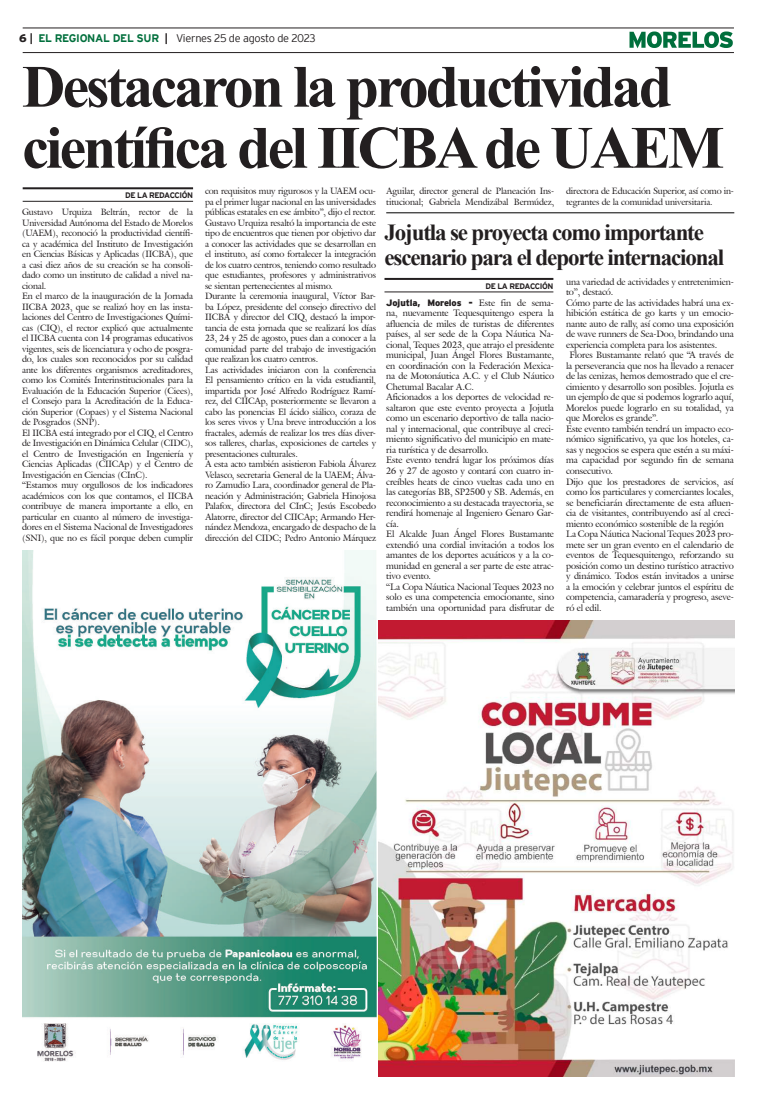
<style>
.page{position:relative;width:757px;height:1106px;background:#fff}
.page>*{position:absolute;margin:0;border:0;box-sizing:border-box;transform-origin:0 0}
.t1{font:700 60px/61px "Times New Roman";letter-spacing:-.05em;color:#231f20}
.t2{font:700 23px/25px "Times New Roman";letter-spacing:-.05em;color:#231f20}
.t3{font:300 11px "Interstate";letter-spacing:-.035em;color:#231f20}
.t4{font:9.2px/10.5px "Galliard IT Cby BT";letter-spacing:-.01em;color:#231f20}
.t5{font:900 9.2px "Interstate";letter-spacing:-.01em;color:#231f20}
.t6{font:9px/10.5px "Galliard IT Cby BT";letter-spacing:-.015em;color:#231f20}
.t7{font:700 8px "Interstate";letter-spacing:-.05em;color:#231f20}
.s1{font-weight:900}
.s2{font-weight:700}
.s3{font-weight:700;color:#006f3c}
.s4{font-family:"Galliard IT Cby BT";font-weight:400}
</style>
<div class="page">
<hr style="left:23px;top:28px;width:711px;height:1px;background:#231f20">
<hr style="left:23px;top:52px;width:711px;height:1px;background:#231f20">
<svg style="left:629px;top:31px;width:104px;height:17px"></svg>
<hr style="left:386px;top:212px;width:348px;height:1px;background:#000">
<hr style="left:23px;top:187px;width:170px;height:2px;background:#231f20">
<hr style="left:23px;top:201px;width:170px;height:1px;background:#231f20">
<img style="left:23px;top:551px;width:353px;height:511px">
<img style="left:378px;top:621px;width:356px;height:455px">
<hr style="left:384px;top:278px;width:169px;height:2px;background:#231f20">
<hr style="left:384px;top:291px;width:169px;height:1px;background:#231f20">
<p class="t3" style="left:19px;top:32px;width:298px"><span class="s1">6</span> <span class="s2">|</span> <span class="s3">EL REGIONAL DEL SUR</span> <span class="s2">|</span> Viernes 25 de agosto de 2023</p>
<h1 class="t1" style="left:22px;top:54px;width:703px">Destacaron la productividad científica del IICBA de UAEM</h1>
<p class="t7" style="left:125px;top:191px;width:69px">DE LA REDACCIÓN</p>
<p class="t6" style="left:386px;top:186px;width:169px">Aguilar, director general de Planeación Ins&shy;titucional; Gabriela Mendizábal Bermúdez,</p>
<p class="t6" style="left:566px;top:186px;width:169px">directora de Educación Superior, así como in&shy;tegrantes de la comunidad universitaria.</p>
<p class="t6" style="left:205px;top:186px;width:172px">con requisitos muy rigurosos y la UAEM ocu&shy;pa el primer lugar nacional en las universidades públicas estatales en ese ámbito”, dijo el rector.<br>Gustavo Urquiza resaltó la importancia de este tipo de encuentros que tienen por objetivo dar a conocer las actividades que se desarrollan en el instituto, así como fortalecer la integración de los cuatro centros, teniendo como resultado que estudiantes, profesores y administrativos se sientan pertenecientes al mismo.<br>Durante la ceremonia inaugural, Víctor Bar&shy;ba López, presidente del consejo directivo del IICBA y director del CIQ, destacó la impor&shy;tancia de esta jornada que se realizará los días 23, 24 y 25 de agosto, pues dan a conocer a la comunidad parte del trabajo de investigación que realizan los cuatro centros.<br>Las actividades iniciaron con la conferencia El pensamiento crítico en la vida estudiantil, impartida por José Alfredo Rodríguez Ramí&shy;rez, del CIICAp, posteriormente se llevaron a cabo las ponencias El ácido siálico, coraza de los seres vivos y Una breve introducción a los fractales, además de realizar los tres días diver&shy;sos talleres, charlas, exposiciones de carteles y presentaciones culturales.<br>A esta acto también asistieron Fabiola Álvarez Velasco, secretaria General de la UAEM; Álva&shy;ro Zamudio Lara, coordinador general de Pla&shy;neación y Administración; Gabriela Hinojosa Palafox, directora del CInC; Jesús Escobedo Alatorre, director del CIICAp; Armando Her&shy;nández Mendoza, encargado de despacho de la dirección del CIDC; Pedro Antonio Márquez</p>
<p class="t6" style="left:22px;top:207px;width:172px">Gustavo Urquiza Beltrán, rector de la Universidad Autónoma del Estado de Morelos (UAEM), reconoció la productividad científi&shy;ca y académica del Instituto de Investigación en Ciencias Básicas y Aplicadas (IICBA), que a casi diez años de su creación se ha consoli&shy;dado como un instituto de calidad a nivel na&shy;cional.<br>En el marco de la inauguración de la Jornada IICBA 2023, que se realizó hoy en las insta&shy;laciones del Centro de Investigaciones Quími&shy;cas (CIQ), el rector explicó que actualmente el IICBA cuenta con 14 programas educativos vigentes, seis de licenciatura y ocho de posgra&shy;do, los cuales son reconocidos por su calidad ante los diferentes organismos acreditadores, como los Comités Interinstitucionales para la Evaluación de la Educación Superior (Ciees), el Consejo para la Acreditación de la Educa&shy;ción Superior (Copaes) y el Sistema Nacional de Posgrados (SNP).<br>El IICBA está integrado por el CIQ, el Centro de Investigación en Dinámica Celular (CIDC), el Centro de Investigación en Ingeniería y Ciencias Aplicadas (CIICAp) y el Centro de Investigación en Ciencias (CInC).<br>“Estamos muy orgullosos de los indicadores académicos con los que contamos, el IICBA contribuye de manera importante a ello, en particular en cuanto al número de investiga&shy;dores en el Sistema Nacional de Investigadores (SNI), que no es fácil porque deben cumplir</p>
<h2 class="t2" style="left:384px;top:219px;width:341px">Jojutla se proyecta como importante escenario para el deporte internacional</h2>
<p class="t7" style="left:485px;top:281px;width:69px">DE LA REDACCIÓN</p>
<p class="t4" style="left:566px;top:276px;width:169px">una variedad de actividades y entretenimien-</p>
<p class="t4" style="left:566px;top:287px;width:49px">to”, destacó.</p>
<p class="t4" style="left:566px;top:297px;width:169px">Cómo parte de las actividades habrá una ex-</p>
<p class="t4" style="left:566px;top:308px;width:169px">hibición estática de go karts y un emocio-</p>
<p class="t4" style="left:566px;top:318px;width:169px">nante auto de rally, así como una exposición</p>
<p class="t4" style="left:566px;top:329px;width:169px">de wave runners de Sea-Doo, brindando una</p>
<p class="t4" style="left:566px;top:339px;width:153px">experiencia completa para los asistentes.</p>
<p class="t4" style="left:569px;top:350px;width:166px">Flores Bustamante relató que “A través de</p>
<p class="t4" style="left:566px;top:360px;width:169px">la perseverancia que nos ha llevado a renacer</p>
<p class="t4" style="left:566px;top:371px;width:169px">de las cenizas, hemos demostrado que el cre-</p>
<p class="t4" style="left:566px;top:381px;width:169px">cimiento y desarrollo son posibles. Jojutla es</p>
<p class="t4" style="left:566px;top:392px;width:169px">un ejemplo de que si podemos lograrlo aquí,</p>
<p class="t4" style="left:566px;top:402px;width:169px">Morelos puede lograrlo en su totalidad, ya</p>
<p class="t4" style="left:566px;top:413px;width:94px">que Morelos es grande”.</p>
<p class="t4" style="left:566px;top:423px;width:169px">Este evento también tendrá un impacto eco-</p>
<p class="t4" style="left:566px;top:434px;width:169px">nómico significativo, ya que los hoteles, ca-</p>
<p class="t4" style="left:566px;top:444px;width:169px">sas y negocios se espera que estén a su máxi-</p>
<p class="t4" style="left:566px;top:455px;width:169px">ma capacidad por segundo fin de semana</p>
<p class="t4" style="left:566px;top:465px;width:48px">consecutivo.</p>
<p class="t4" style="left:566px;top:476px;width:169px">Dijo que los prestadores de servicios, así</p>
<p class="t4" style="left:566px;top:486px;width:169px">como los particulares y comerciantes locales,</p>
<p class="t4" style="left:566px;top:497px;width:169px">se beneficiarán directamente de esta afluen-</p>
<p class="t4" style="left:566px;top:507px;width:169px">cia de visitantes, contribuyendo así al creci-</p>
<p class="t4" style="left:566px;top:518px;width:159px">miento económico sostenible de la región</p>
<p class="t4" style="left:566px;top:528px;width:169px">La Copa Náutica Nacional Teques 2023 pro-</p>
<p class="t4" style="left:566px;top:539px;width:169px">mete ser un gran evento en el calendario de</p>
<p class="t4" style="left:566px;top:549px;width:169px">eventos de Tequesquitengo, reforzando su</p>
<p class="t4" style="left:566px;top:560px;width:169px">posición como un destino turístico atractivo</p>
<p class="t4" style="left:566px;top:570px;width:169px">y dinámico. Todos están invitados a unirse</p>
<p class="t4" style="left:566px;top:581px;width:169px">a la emoción y celebrar juntos el espíritu de</p>
<p class="t4" style="left:566px;top:591px;width:169px">competencia, camaradería y progreso, aseve-</p>
<p class="t4" style="left:566px;top:602px;width:37px">ró el edil.</p>
<p class="t5" style="left:386px;top:297px;width:169px">Jojutla, Morelos - <span class="s4">Este fin de sema-</span></p>
<p class="t4" style="left:386px;top:308px;width:169px">na, nuevamente Tequesquitengo espera la afluencia de miles de turistas de diferentes países, al ser sede de la Copa Náutica Na&shy;cional, Teques 2023, que atrajo el presidente municipal, Juan Ángel Flores Bustamante, en coordinación con la Federación Mexica&shy;na de Motonáutica A.C. y el Club Náutico Chetumal Bacalar A.C.<br>Aficionados a los deportes de velocidad re&shy;saltaron que este evento proyecta a Jojutla como un escenario deportivo de talla nacio&shy;nal y internacional, que contribuye al creci&shy;miento significativo del municipio en mate&shy;ria turística y de desarrollo.<br>Este evento tendrá lugar los próximos días 26 y 27 de agosto y contará con cuatro in&shy;creíbles heats de cinco vueltas cada uno en las categorías BB, SP2500 y SB. Además, en reconocimiento a su destacada trayectoria, se rendirá homenaje al Ingeniero Genaro Gar&shy;cía.<br>El Alcalde Juan Ángel Flores Bustamante extendió una cordial invitación a todos los amantes de los deportes acuáticos y a la co&shy;munidad en general a ser parte de este atrac&shy;tivo evento.<br>“La Copa Náutica Nacional Teques 2023 no solo es una competencia emocionante, sino también una oportunidad para disfrutar de</p>
</div>
